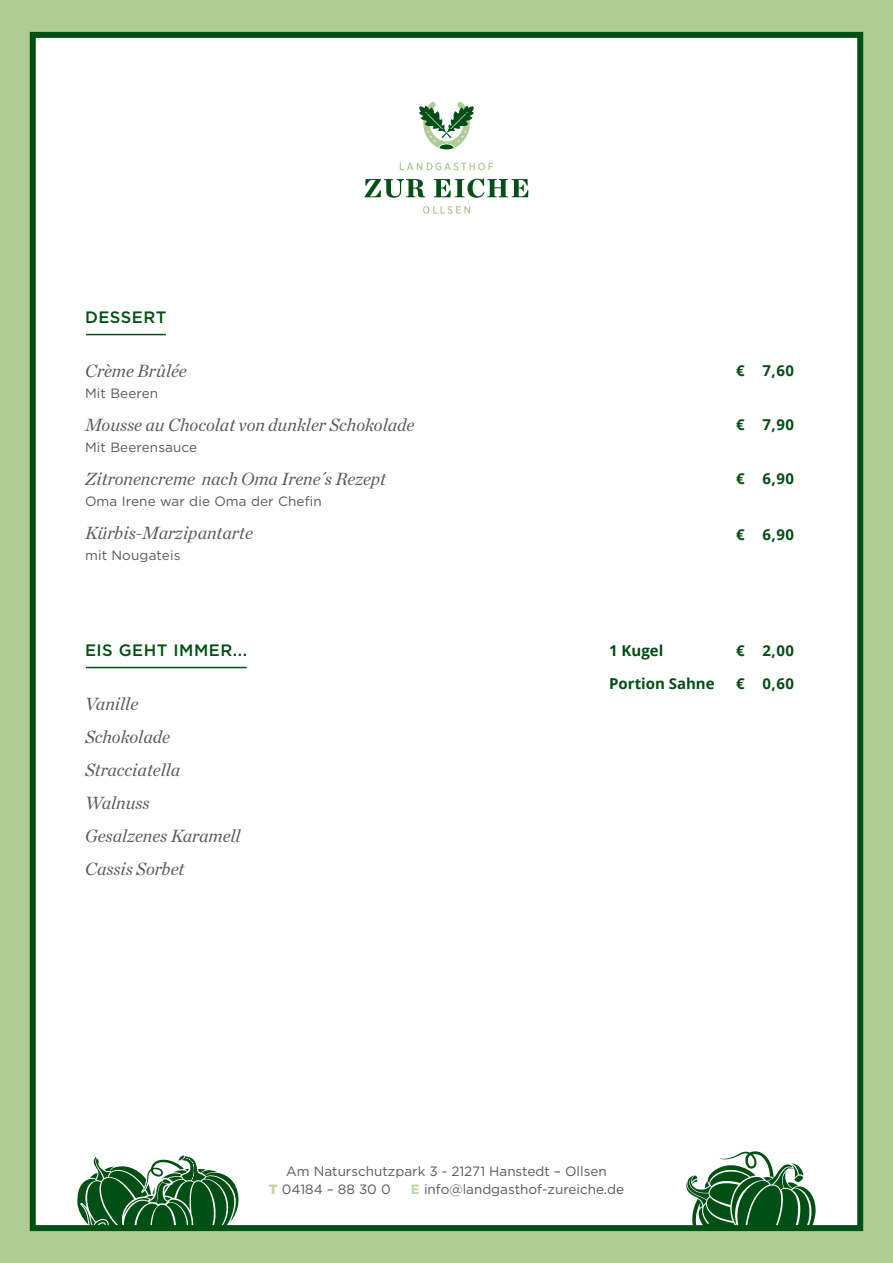
<style>
.page{position:relative;width:893px;height:1263px;background:#b1cb96}
.page>*{position:absolute;margin:0;border:0;box-sizing:border-box;transform-origin:0 0}
.t1{font:italic 18px/33px "Chronicle Deck";color:#57585a}
.t2{font:500 16.5px "Gotham";letter-spacing:.03em;color:#004f14}
.t3{font:700 15px "Open Sans";color:#004f14}
.t4{font:13.5px/18px "Gotham";color:#57585a}
.s1{font-weight:900;color:#bfd5a9}
.s2{font-weight:700;color:#bfd5a9}
</style>
<div class="page">
<div style="left:33px;top:35px;width:827px;height:1193px;background:#fff"></div>
<svg style="left:686px;top:1151px;width:130px;height:73px"></svg>
<svg style="left:77px;top:1155px;width:162px;height:69px"></svg>
<div style="left:30px;top:32px;width:833px;height:1199px;border:6px solid #004f14"></div>
<hr style="left:86px;top:334px;width:80px;height:1px;background:#004f14">
<hr style="left:86px;top:667px;width:161px;height:1px;background:#004f14">
<svg style="left:400px;top:163px;width:93px;height:7px"></svg>
<svg style="left:423px;top:206px;width:47px;height:8px"></svg>
<svg style="left:365px;top:179px;width:60px;height:19px"></svg>
<svg style="left:434px;top:179px;width:94px;height:19px"></svg>
<svg style="left:419px;top:102px;width:55px;height:47px"></svg>
<p class="t2" style="left:85px;top:306px;width:83px">DESSERT</p>
<p class="t1" style="left:85px;top:353px;width:103px">Crème Brûlée</p>
<p class="t4" style="left:85px;top:383px;width:75px">Mit Beeren</p>
<p class="t1" style="left:85px;top:407px;width:331px">Mousse au Chocolat von dunkler Schokolade</p>
<p class="t4" style="left:85px;top:437px;width:114px">Mit Beerensauce</p>
<p class="t1" style="left:85px;top:461px;width:303px">Zitronencreme nach Oma Irene´s Rezept</p>
<p class="t4" style="left:85px;top:491px;width:238px">Oma Irene war die Oma der Chefin</p>
<p class="t1" style="left:85px;top:515px;width:169px">Kürbis-Marzipantarte</p>
<p class="t4" style="left:85px;top:545px;width:97px">mit Nougateis</p>
<p class="t2" style="left:85px;top:639px;width:164px">EIS GEHT IMMER...</p>
<p class="t1" style="left:85px;top:686px;width:157px">Vanille<br>Schokolade<br>Stracciatella<br>Walnuss<br>Gesalzenes Karamell<br>Cassis Sorbet</p>
<p class="t3" style="left:736px;top:360px;width:10px">€</p>
<p class="t3" style="left:762px;top:360px;width:33px">7,60</p>
<p class="t3" style="left:736px;top:414px;width:10px">€</p>
<p class="t3" style="left:762px;top:414px;width:33px">7,90</p>
<p class="t3" style="left:736px;top:468px;width:10px">€</p>
<p class="t3" style="left:762px;top:468px;width:33px">6,90</p>
<p class="t3" style="left:736px;top:524px;width:10px">€</p>
<p class="t3" style="left:762px;top:524px;width:33px">6,90</p>
<p class="t3" style="left:609px;top:640px;width:56px">1 Kugel</p>
<p class="t3" style="left:609px;top:673px;width:107px">Portion Sahne</p>
<p class="t3" style="left:736px;top:640px;width:10px">€</p>
<p class="t3" style="left:736px;top:673px;width:10px">€</p>
<p class="t3" style="left:762px;top:640px;width:33px">2,00</p>
<p class="t3" style="left:762px;top:673px;width:33px">0,60</p>
<p class="t4" style="left:269px;top:1162px;width:339px;text-indent:17px">Am Naturschutzpark 3 - 21271 Hanstedt – Ollsen<br><span class="s1">T</span> 04184 – 88 30 0</p>
<p class="t4" style="left:411px;top:1180px;width:215px"><span class="s2">E</span> info@landgasthof-zureiche.de</p>
</div>
